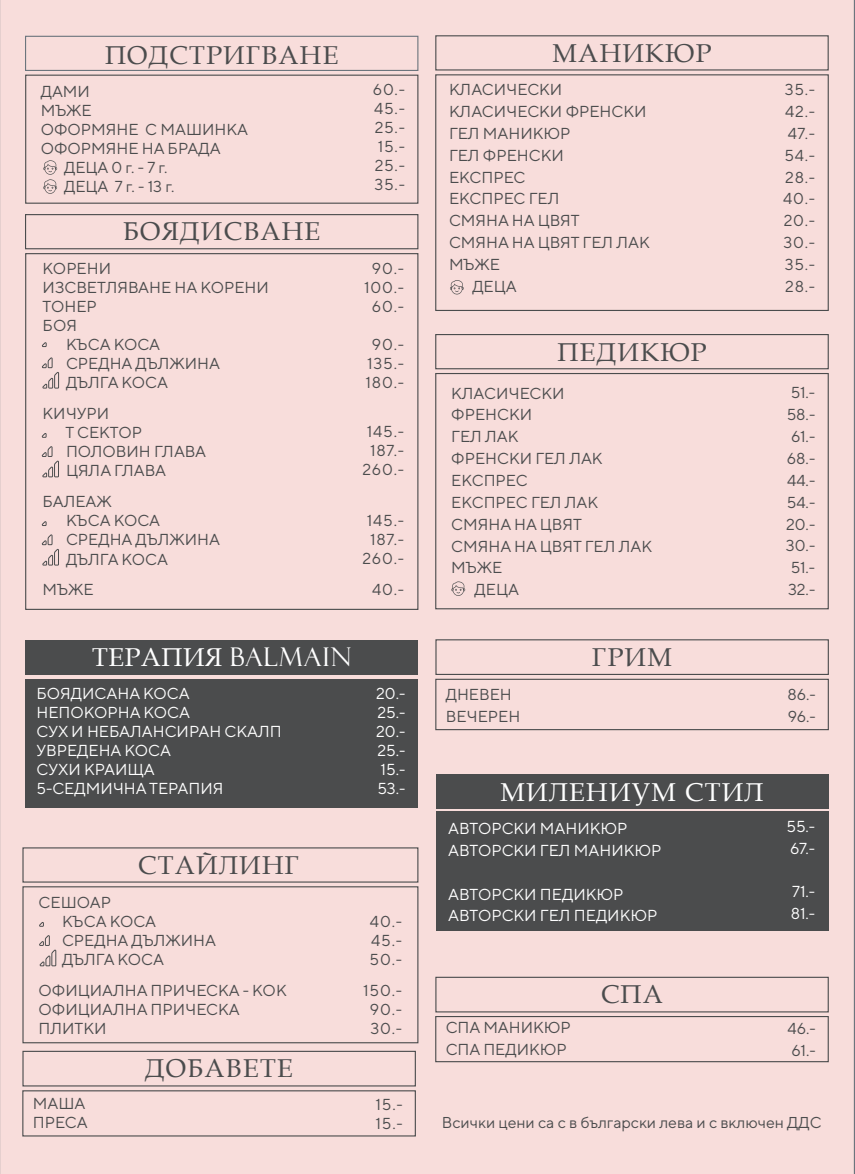
<style>
.page{position:relative;width:855px;height:1174px;background:#f8dddb}
.page>*{position:absolute;margin:0;border:0;box-sizing:border-box;transform-origin:0 0}
.t1{font:25.88px "Book Antiqua";letter-spacing:.05em;color:#4b4c4d}
.t2{font:25.88px "Book Antiqua";letter-spacing:.02em;color:#fff}
.t3{font:25.88px "Book Antiqua";letter-spacing:.05em;color:#fff}
.t4{font:15.97px/19.1px "TT Norms Pro";color:#4b4c4d}
.t5{font:15.97px/19.1px "TT Norms Pro";color:#fff}
.t6{font:15.97px/19.1px "TT Norms Pro";letter-spacing:.05em;color:#4b4c4d;text-align:center}
.t7{font:15.75px "TT Norms Pro";color:#4b4c4d}
.s1{font-family:"Felix Titling"}
</style>
<div class="page">
<div style="left:25px;top:36px;width:393px;height:35px;border:1px solid #6c757d"></div>
<div style="left:25px;top:75px;width:393px;height:129px;border:1px solid #4b4c4d"></div>
<div style="left:25px;top:253px;width:393px;height:357px;border:1px solid #4b4c4d"></div>
<svg style="left:42px;top:357px;width:17px;height:31px"></svg>
<svg style="left:42px;top:342px;width:5px;height:5px"></svg>
<div style="left:26px;top:679px;width:392px;height:128px;background:#4b4c4d"></div>
<div style="left:26px;top:640px;width:392px;height:34px;background:#4b4c4d"></div>
<div style="left:22px;top:886px;width:396px;height:157px;border:1px solid #4b4c4d"></div>
<div style="left:22px;top:1090px;width:394px;height:46px;border:1px solid #4b4c4d"></div>
<div style="left:435px;top:74px;width:393px;height:237px;border:1px solid #4b4c4d"></div>
<div style="left:435px;top:334px;width:393px;height:35px;border:1px solid #4b4c4d"></div>
<div style="left:435px;top:373px;width:393px;height:236px;border:1px solid #4b4c4d"></div>
<div style="left:436px;top:774px;width:392px;height:34px;background:#4b4c4d"></div>
<div style="left:436px;top:811px;width:392px;height:119px;background:#4b4c4d"></div>
<div style="left:435px;top:35px;width:393px;height:35px;border:1px solid #4b4c4d"></div>
<div style="left:22px;top:1050px;width:394px;height:36px;border:1px solid #4b4c4d"></div>
<svg style="left:43px;top:160px;width:14px;height:34px"></svg>
<svg style="left:41px;top:446px;width:18px;height:31px"></svg>
<svg style="left:41px;top:433px;width:6px;height:5px"></svg>
<svg style="left:41px;top:534px;width:18px;height:31px"></svg>
<svg style="left:41px;top:521px;width:6px;height:5px"></svg>
<svg style="left:39px;top:935px;width:17px;height:31px"></svg>
<svg style="left:39px;top:921px;width:5px;height:5px"></svg>
<svg style="left:450px;top:280px;width:14px;height:15px"></svg>
<div style="left:25px;top:214px;width:393px;height:35px;border:1px solid #4b4c4d"></div>
<svg style="left:451px;top:581px;width:14px;height:15px"></svg>
<div style="left:435px;top:678px;width:394px;height:52px;border:1px solid #4b4c4d"></div>
<div style="left:435px;top:639px;width:394px;height:36px;border:1px solid #4b4c4d"></div>
<div style="left:435px;top:1016px;width:393px;height:46px;border:1px solid #4b4c4d"></div>
<div style="left:435px;top:976px;width:393px;height:36px;border:1px solid #4b4c4d"></div>
<h1 class="t1" style="left:105px;top:37px;width:235px">ПОДСТРИГВАНЕ</h1>
<p class="t4" style="left:41px;top:81px;width:51px">ДАМИ</p>
<p class="t4" style="left:41px;top:100px;width:53px">МЪЖЕ</p>
<p class="t4" style="left:41px;top:119px;width:209px">ОФОРМЯНЕ С МАШИНКА</p>
<p class="t4" style="left:41px;top:138px;width:181px">ОФОРМЯНЕ НА БРАДА</p>
<p class="t4" style="left:64px;top:157px;width:105px">ДЕЦА 0 г. - 7 г.</p>
<p class="t4" style="left:64px;top:176px;width:112px">ДЕЦА 7 г. - 13 г.</p>
<h1 class="t1" style="left:123px;top:213px;width:199px">БОЯДИСВАНЕ</h1>
<p class="t4" style="left:43px;top:257px;width:70px">КОРЕНИ</p>
<p class="t4" style="left:43px;top:276px;width:228px">ИЗСВЕТЛЯВАНЕ НА КОРЕНИ</p>
<p class="t4" style="left:43px;top:295px;width:56px">ТОНЕР</p>
<p class="t4" style="left:43px;top:314px;width:36px">БОЯ</p>
<p class="t4" style="left:66px;top:333px;width:96px">КЪСА КОСА</p>
<p class="t4" style="left:66px;top:352px;width:155px">СРЕДНА ДЪЛЖИНА</p>
<p class="t4" style="left:66px;top:372px;width:104px">ДЪЛГА КОСА</p>
<p class="t4" style="left:66px;top:403px;width:142px;text-indent:-23px">КИЧУРИ<br>T СЕКТОР<br>ПОЛОВИН ГЛАВА<br>ЦЯЛА ГЛАВА</p>
<p class="t4" style="left:66px;top:491px;width:155px;text-indent:-23px">БАЛЕАЖ<br>КЪСА КОСА<br>СРЕДНА ДЪЛЖИНА<br>ДЪЛГА КОСА</p>
<p class="t4" style="left:43px;top:579px;width:53px">МЪЖЕ</p>
<p class="t4" style="left:373px;top:78px;width:34px;text-align:justify">60.- 45.- 25.- 15.- 25.- 35.-</p>
<p class="t4" style="left:364px;top:258px;width:41px;text-align:center">90.-<br>100.-<br>60.-</p>
<p class="t4" style="left:365px;top:334px;width:40px;text-align:center">90.-<br>135.-<br>180.-</p>
<p class="t6" style="left:362px;top:420px;width:43px">145.-<br>187.-<br>260.-</p>
<p class="t6" style="left:362px;top:509px;width:43px">145.-<br>187.-<br>260.-</p>
<p class="t4" style="left:372px;top:578px;width:34px">40.-</p>
<h1 class="t2" style="left:92px;top:639px;width:261px">ТЕРАПИЯ <span class="s1">BALMAIN</span></h1>
<p class="t5" style="left:36px;top:682px;width:247px">БОЯДИСАНА КОСА<br>НЕПОКОРНА КОСА<br>СУХ И НЕБАЛАНСИРАН СКАЛП<br>УВРЕДЕНА КОСА<br>СУХИ КРАИЩА<br>5-СЕДМИЧНА ТЕРАПИЯ</p>
<p class="t5" style="left:376px;top:682px;width:31px;text-align:justify">20.- 25.- 20.- 25.- 15.- 53.-</p>
<h1 class="t1" style="left:138px;top:847px;width:162px">СТАЙЛИНГ</h1>
<p class="t4" style="left:62px;top:891px;width:155px;text-indent:-23px">СЕШОАР<br>КЪСА КОСА<br>СРЕДНА ДЪЛЖИНА<br>ДЪЛГА КОСА</p>
<p class="t4" style="left:39px;top:979px;width:249px">ОФИЦИАЛНА ПРИЧЕСКА - КОК<br>ОФИЦИАЛНА ПРИЧЕСКА<br>ПЛИТКИ</p>
<h1 class="t1" style="left:145px;top:1050px;width:149px">ДОБАВЕТЕ</h1>
<p class="t4" style="left:370px;top:910px;width:34px;text-align:justify">40.- 45.- 50.-</p>
<p class="t4" style="left:363px;top:980px;width:40px;text-align:center">150.-<br>90.-<br>30.-</p>
<p class="t4" style="left:33px;top:1093px;width:56px">МАША<br>ПРЕСА</p>
<p class="t4" style="left:375px;top:1093px;width:29px">15.-<br>15.-</p>
<h1 class="t1" style="left:552px;top:35px;width:160px">МАНИКЮР</h1>
<p class="t4" style="left:449px;top:79px;width:115px">КЛАСИЧЕСКИ</p>
<p class="t4" style="left:449px;top:101px;width:199px">КЛАСИЧЕСКИ ФРЕНСКИ</p>
<p class="t4" style="left:449px;top:122px;width:123px">ГЕЛ МАНИКЮР</p>
<p class="t4" style="left:449px;top:144px;width:116px">ГЕЛ ФРЕНСКИ</p>
<p class="t4" style="left:449px;top:166px;width:78px">ЕКСПРЕС</p>
<p class="t4" style="left:449px;top:188px;width:112px">ЕКСПРЕС ГЕЛ</p>
<p class="t4" style="left:449px;top:210px;width:132px">СМЯНА НА ЦВЯТ</p>
<p class="t4" style="left:449px;top:232px;width:202px">СМЯНА НА ЦВЯТ ГЕЛ ЛАК</p>
<p class="t4" style="left:449px;top:254px;width:53px">МЪЖЕ</p>
<p class="t4" style="left:472px;top:275px;width:46px">ДЕЦА</p>
<h1 class="t1" style="left:557px;top:334px;width:150px">ПЕДИКЮР</h1>
<p class="t4" style="left:451px;top:382px;width:115px">КЛАСИЧЕСКИ</p>
<p class="t4" style="left:451px;top:404px;width:82px">ФРЕНСКИ</p>
<p class="t4" style="left:451px;top:426px;width:69px">ГЕЛ ЛАК</p>
<p class="t4" style="left:451px;top:448px;width:153px">ФРЕНСКИ ГЕЛ ЛАК</p>
<p class="t4" style="left:451px;top:469px;width:78px">ЕКСПРЕС</p>
<p class="t4" style="left:451px;top:491px;width:148px">ЕКСПРЕС ГЕЛ ЛАК</p>
<p class="t4" style="left:451px;top:513px;width:132px">СМЯНА НА ЦВЯТ</p>
<p class="t4" style="left:451px;top:535px;width:202px">СМЯНА НА ЦВЯТ ГЕЛ ЛАК</p>
<p class="t4" style="left:451px;top:557px;width:53px">МЪЖЕ</p>
<p class="t4" style="left:474px;top:579px;width:46px">ДЕЦА</p>
<h1 class="t1" style="left:592px;top:639px;width:81px">ГРИМ</h1>
<p class="t4" style="left:783px;top:77px;width:34px;line-height:21.8px;text-align:justify">35.- 42.- 47.- 54.- 28.- 40.- 20.- 30.- 35.- 28.-</p>
<p class="t4" style="left:786px;top:381px;width:31px;line-height:21.8px;text-align:center">51.-<br>58.-<br>61.-<br>68.-<br>44.-<br>54.-<br>20.-<br>30.-<br>51.-<br>32.-</p>
<p class="t4" style="left:446px;top:682px;width:76px;line-height:21.8px">ДНЕВЕН<br>ВЕЧЕРЕН</p>
<p class="t4" style="left:787px;top:682px;width:30px;line-height:21.8px">86.-<br>96.-</p>
<h1 class="t3" style="left:500px;top:774px;width:264px">МИЛЕНИУМ СТИЛ</h1>
<p class="t5" style="left:448px;top:816px;width:215px;line-height:21.8px">АВТОРСКИ МАНИКЮР<br>АВТОРСКИ ГЕЛ МАНИКЮР</p>
<p class="t5" style="left:448px;top:881px;width:211px;line-height:21.8px">АВТОРСКИ ПЕДИКЮР<br>АВТОРСКИ ГЕЛ ПЕДИКЮР</p>
<p class="t4" style="left:445px;top:1015px;width:127px;line-height:21.8px">СПА МАНИКЮР<br>СПА ПЕДИКЮР</p>
<h1 class="t1" style="left:601px;top:976px;width:63px">СПА</h1>
<p class="t5" style="left:786px;top:814px;width:30px;line-height:21.8px">55.-<br>67.-</p>
<p class="t5" style="left:790px;top:879px;width:26px;line-height:21.8px">71.-<br>81.-</p>
<p class="t4" style="left:787px;top:1016px;width:30px;line-height:21.8px">46.-<br>61.-</p>
<p class="t7" style="left:442px;top:1111px;width:381px">Всички цени са с в български лева и с включен ДДС</p>
</div>
